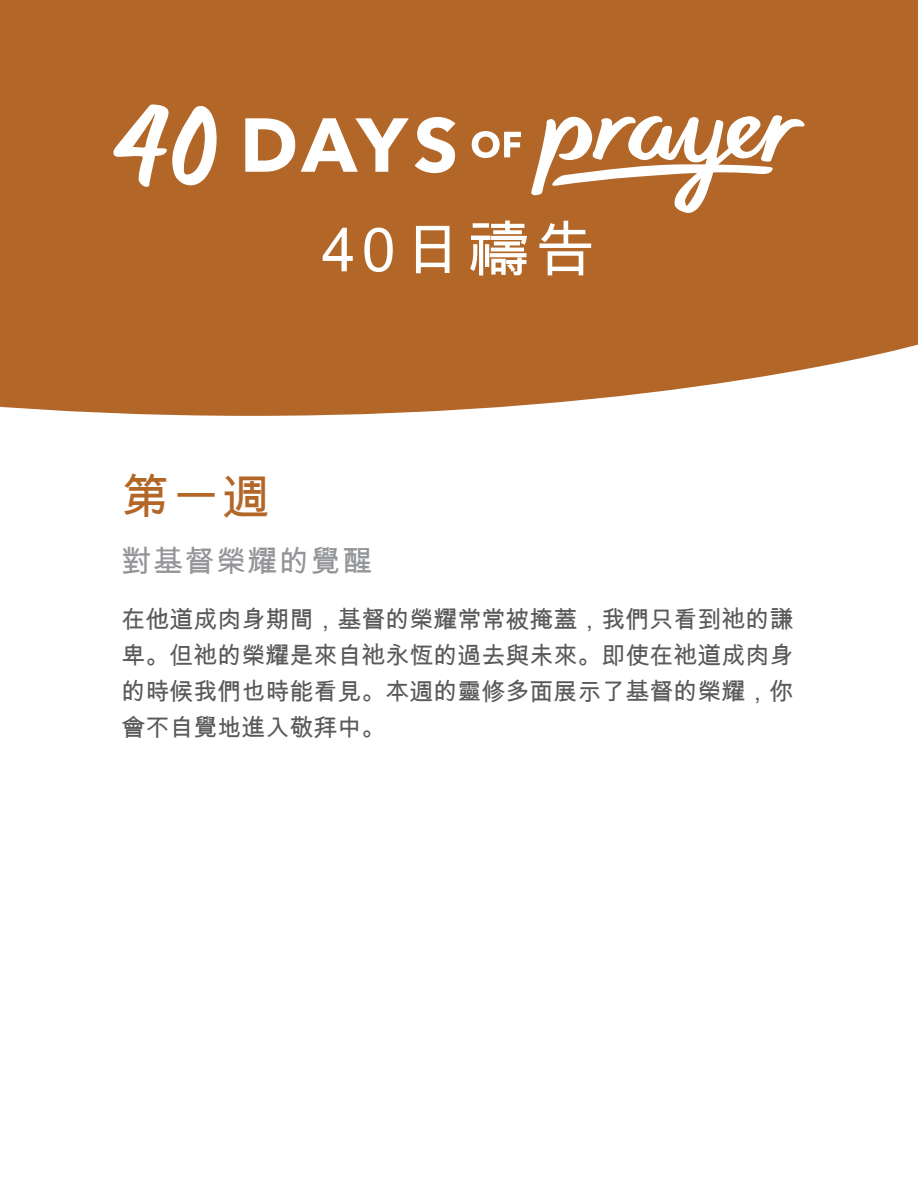
<style>
.page{position:relative;width:918px;height:1188px;background:#fff}
.page>*{position:absolute;margin:0;border:0;box-sizing:border-box;transform-origin:0 0}
.t1{font:60.9px "Arial Unicode MS";letter-spacing:.1em;color:#fff}
.t2{font:48px "Arial Unicode MS";color:#b26729}
.t3{font:30px "Arial Unicode MS";letter-spacing:.05em;color:#939598}
.t4{font:24px/36px "Arial Unicode MS";color:#58595b;text-align:justify}
</style>
<div class="page">
<svg style="left:0;top:184px;width:918px;height:232px;background:#b8733a"></svg>
<div style="left:0;top:0;width:918px;height:184px;background:#b26729"></div>
<svg style="left:245px;top:118px;width:50px;height:54px"></svg>
<svg style="left:301px;top:118px;width:108px;height:54px"></svg>
<svg style="left:415px;top:117px;width:40px;height:56px"></svg>
<svg style="left:472px;top:131px;width:49px;height:27px"></svg>
<svg style="left:531px;top:115px;width:274px;height:99px"></svg>
<svg style="left:113px;top:104px;width:111px;height:83px"></svg>
<h1 class="t1" style="left:322px;top:206px;width:276px">40日禱告</h1>
<h2 class="t2" style="left:122px;top:462px;width:150px">第一週</h2>
<p class="t3" style="left:122px;top:539px;width:252px">對基督榮耀的覺醒</p>
<p class="t4" style="left:122px;top:601px;width:673px">在他道成肉身期間，基督的榮耀常常被掩蓋，我們只看到祂的謙卑。但祂的榮耀是來自祂永恆的過去與未來。即使在祂道成肉身的時候我們也時能看見。本週的靈修多面展示了基督的榮耀，你會不自覺地進入敬拜中。</p>
</div>
